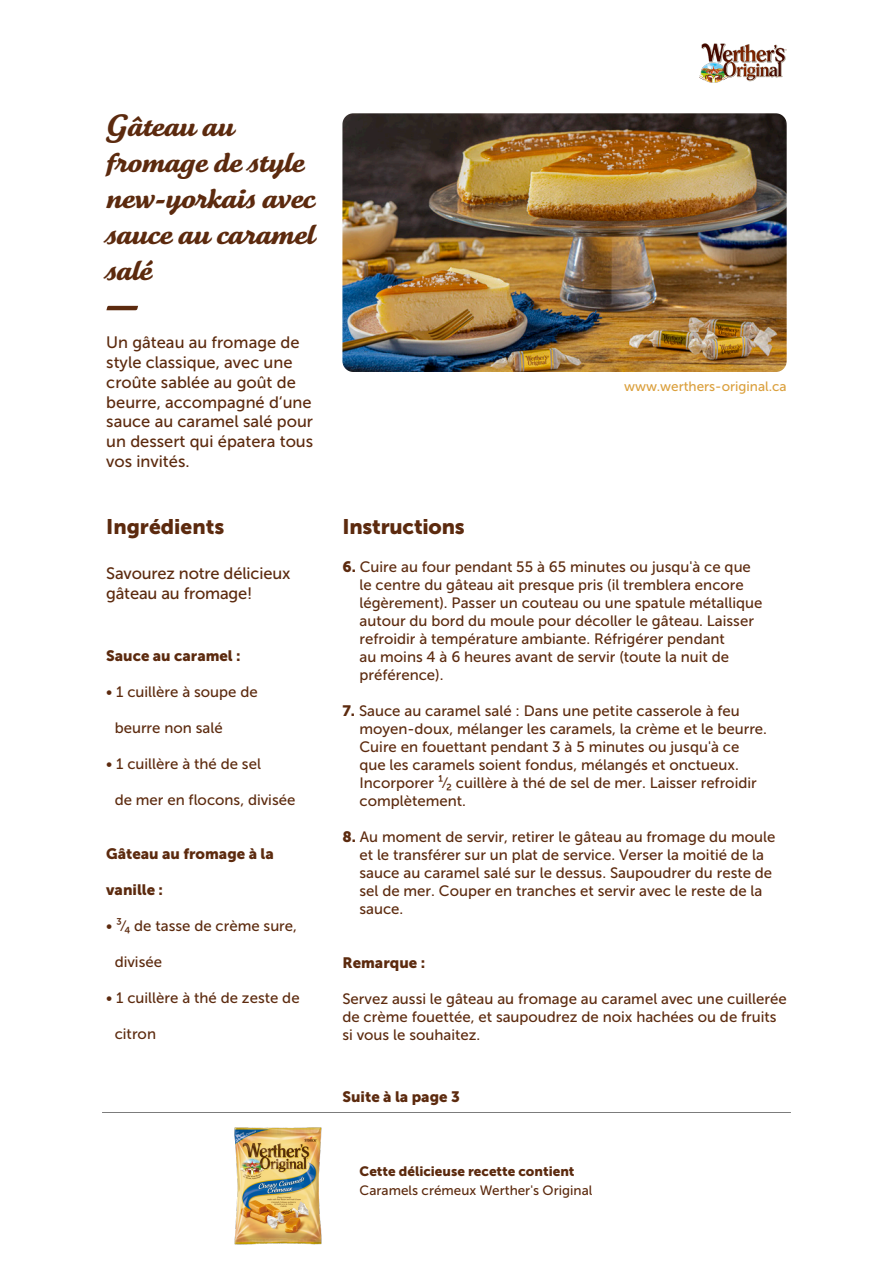
<style>
.page{position:relative;width:893px;height:1263px;background:#fff}
.page>*{position:absolute;margin:0;border:0;box-sizing:border-box;transform-origin:0 0}
.t1{font:30px/36px "Tartine Script Pro Bld";color:#5c2a0e}
.t2{font:21px "Museo Sans 900";letter-spacing:-.01em;color:#5c2a0e}
.t3{font:16.5px/19.8px "Museo Sans 500";color:#5c2a0e}
.t4{font:15px/18px "Museo Sans 500";color:#5c2a0e}
.t5{font:15px "Museo Sans 900";color:#5c2a0e}
.t6{font:13.5px "Museo Sans 500";color:#5c2a0e}
.t7{font:13.5px "Museo Sans 900";color:#5c2a0e}
.t8{font:13.5px "Museo Sans 500";color:#dba03d}
.s1{font-family:"Museo Sans 900"}
</style>
<div class="page">
<img style="left:699px;top:43px;width:88px;height:40px">
<svg style="left:106px;top:306px;width:32px;height:4px"></svg>
<img style="left:342px;top:113px;width:445px;height:259px">
<hr style="left:102px;top:1112px;width:689px;height:1px;background:#000001">
<img style="left:234px;top:1127px;width:88px;height:118px">
<p class="t1" style="left:106px;top:108px;width:210px">Gâteau au fromage de style new-yorkais avec sauce au caramel salé</p>
<p class="t3" style="left:106px;top:333px;width:208px">Un gâteau au fromage de style classique, avec une croûte sablée au goût de beurre, accompagné d‘une sauce au caramel salé pour un dessert qui épatera tous vos invités.</p>
<p class="t2" style="left:106px;top:514px;width:120px">Ingrédients</p>
<p class="t3" style="left:106px;top:563px;width:186px">Savourez notre délicieux</p>
<p class="t3" style="left:106px;top:583px;width:148px">gâteau au fromage!</p>
<p class="t5" style="left:106px;top:647px;width:136px">Sauce au caramel :</p>
<p class="t4" style="left:106px;top:683px;width:153px">• 1 cuillère à soupe de</p>
<p class="t4" style="left:115px;top:719px;width:109px">beurre non salé</p>
<p class="t4" style="left:106px;top:755px;width:156px">• 1 cuillère à thé de sel</p>
<p class="t4" style="left:115px;top:791px;width:182px">de mer en flocons, divisée</p>
<p class="t5" style="left:106px;top:845px;width:169px">Gâteau au fromage à la</p>
<p class="t5" style="left:106px;top:881px;width:58px">vanille :</p>
<p class="t4" style="left:106px;top:917px;width:192px">• ³⁄₄ de tasse de crème sure,</p>
<p class="t4" style="left:115px;top:953px;width:49px">divisée</p>
<p class="t4" style="left:106px;top:989px;width:195px">• 1 cuillère à thé de zeste de</p>
<p class="t4" style="left:115px;top:1025px;width:43px">citron</p>
<p class="t8" style="left:624px;top:379px;width:164px">www.werthers-original.ca</p>
<p class="t2" style="left:342px;top:514px;width:124px">Instructions</p>
<p class="t4" style="left:342px;top:557px;width:410px"><span class="s1">6.</span> Cuire au four pendant 55 à 65 minutes ou jusqu'à ce que</p>
<p class="t4" style="left:359px;top:575px;width:405px">le centre du gâteau ait presque pris (il tremblera encore légèrement). Passer un couteau ou une spatule métallique autour du bord du moule pour décoller le gâteau. Laisser refroidir à température ambiante. Réfrigérer pendant<br>au moins 4 à 6 heures avant de servir (toute la nuit de préférence).</p>
<p class="t4" style="left:342px;top:701px;width:399px"><span class="s1">7.</span> Sauce au caramel salé : Dans une petite casserole à feu</p>
<p class="t4" style="left:359px;top:719px;width:409px">moyen-doux, mélanger les caramels, la crème et le beurre.<br>Cuire en fouettant pendant 3 à 5 minutes ou jusqu'à ce que les caramels soient fondus, mélangés et onctueux.<br>Incorporer ¹⁄₂ cuillère à thé de sel de mer. Laisser refroidir complètement.</p>
<p class="t4" style="left:342px;top:827px;width:435px"><span class="s1">8.</span> Au moment de servir, retirer le gâteau au fromage du moule</p>
<p class="t4" style="left:359px;top:845px;width:414px">et le transférer sur un plat de service. Verser la moitié de la sauce au caramel salé sur le dessus. Saupoudrer du reste de sel de mer. Couper en tranches et servir avec le reste de la sauce.</p>
<p class="t5" style="left:342px;top:954px;width:84px">Remarque :</p>
<p class="t4" style="left:342px;top:989px;width:446px">Servez aussi le gâteau au fromage au caramel avec une cuillerée de crème fouettée, et saupoudrez de noix hachées ou de fruits si vous le souhaitez.</p>
<p class="t5" style="left:342px;top:1088px;width:119px">Suite à la page 3</p>
<p class="t7" style="left:360px;top:1163px;width:216px">Cette délicieuse recette contient</p>
<p class="t6" style="left:360px;top:1183px;width:234px">Caramels crémeux Werther's Original</p>
</div>
